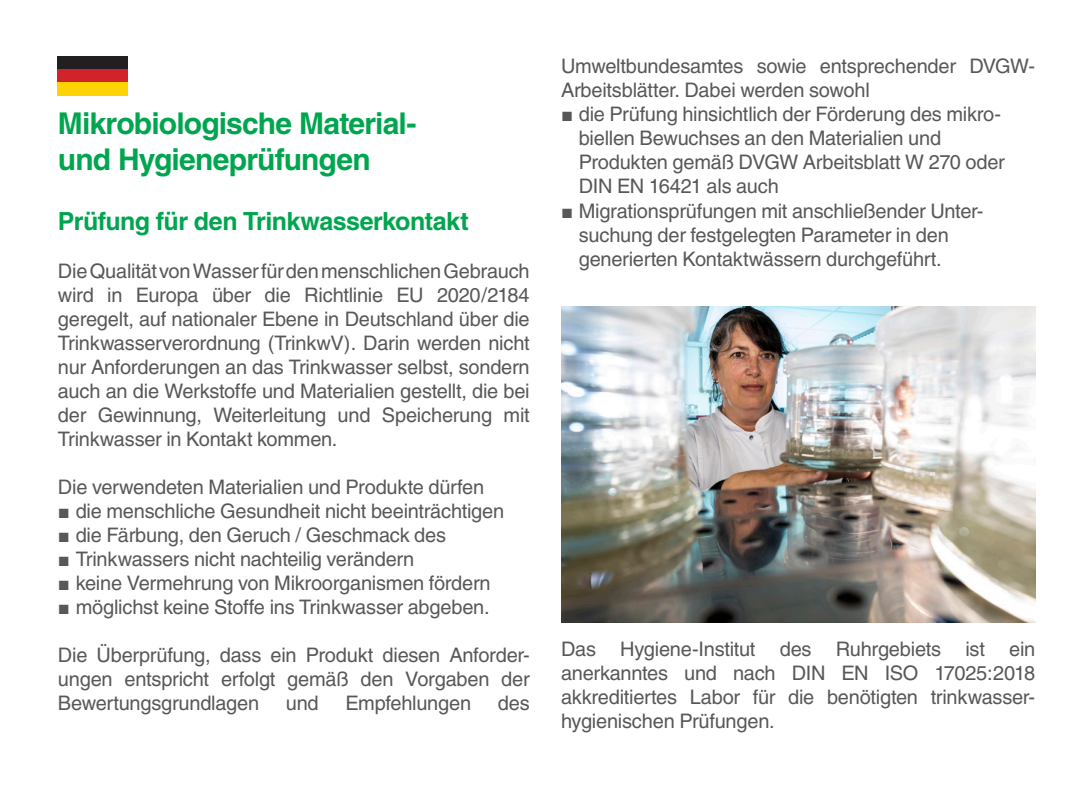
<style>
.page{position:relative;width:1092px;height:787px;background:#fff}
.page>*{position:absolute;margin:0;border:0;box-sizing:border-box;transform-origin:0 0}
.t1{font:700 30px/36px "Helvetica";letter-spacing:-.03em;color:#00a54f}
.t2{font:700 25px "Helvetica";letter-spacing:-.025em;color:#00a54f}
.t3{font:20px/24px "Helvetica";letter-spacing:-.01em;color:#57585a;text-align:justify}
.s1{font-family:"Arial"}
</style>
<div class="page">
<div style="left:57px;top:56px;width:71px;height:13px;background:#231f20"></div>
<div style="left:57px;top:69px;width:71px;height:13px;background:#d1232a"></div>
<div style="left:57px;top:82px;width:71px;height:13px;background:#fed304"></div>
<img style="left:561px;top:306px;width:474px;height:316px">
<h1 class="t1" style="left:58px;top:104px;width:360px">Mikrobiologische Material&shy;und Hygieneprüfungen</h1>
<p class="t2" style="left:58px;top:205px;width:412px">Prüfung für den Trinkwasserkontakt</p>
<p class="t3" style="left:58px;top:258px;width:473px">Die Qualität von Wasser für den menschlichen Gebrauch wird in Europa über die Richtlinie EU 2020/2184 geregelt, auf nationaler Ebene in Deutschland über die Trinkwasserverordnung (TrinkwV). Darin werden nicht nur Anforderungen an das Trinkwasser selbst, sondern auch an die Werkstoffe und Materialien gestellt, die bei der Gewinnung, Weiterleitung und Speicherung mit Trinkwasser in Kontakt kommen.</p>
<p class="t3" style="left:58px;top:474px;width:427px">Die verwendeten Materialien und Produkte dürfen</p>
<p class="t3" style="left:58px;top:498px;width:448px"><span class="s1">■</span> die menschliche Gesundheit nicht beeinträchtigen</p>
<p class="t3" style="left:58px;top:522px;width:389px"><span class="s1">■</span> die Färbung, den Geruch / Geschmack des</p>
<p class="t3" style="left:58px;top:546px;width:358px"><span class="s1">■</span> Trinkwassers nicht nachteilig verändern</p>
<p class="t3" style="left:58px;top:570px;width:434px"><span class="s1">■</span> keine Vermehrung von Mikroorganismen fördern</p>
<p class="t3" style="left:58px;top:594px;width:433px"><span class="s1">■</span> möglichst keine Stoffe ins Trinkwasser abgeben.</p>
<p class="t3" style="left:58px;top:642px;width:473px">Die Überprüfung, dass ein Produkt diesen Anforder&shy;ungen entspricht erfolgt gemäß den Vorgaben der Bewertungsgrundlagen</p>
<p class="t3" style="left:286px;top:690px;width:34px">und</p>
<p class="t3" style="left:345px;top:690px;width:127px">Empfehlungen</p>
<p class="t3" style="left:498px;top:690px;width:33px">des</p>
<p class="t3" style="left:561px;top:54px;width:476px">Umweltbundesamtes sowie entsprechender DVGW-<br>Arbeitsblätter. Dabei werden sowohl</p>
<p class="t3" style="left:578px;top:102px;width:427px;text-align:left;text-indent:-18px"><span class="s1">■</span> die Prüfung hinsichtlich der Förderung des mikro&shy;biellen Bewuchses an den Materialien und Produkten gemäß DVGW Arbeitsblatt W 270 oder DIN EN 16421 als auch</p>
<p class="t3" style="left:578px;top:198px;width:406px;text-align:left;text-indent:-18px"><span class="s1">■</span> Migrationsprüfungen mit anschließender Unter&shy;suchung der festgelegten Parameter in den generierten Kontaktwässern durchgeführt.</p>
<p class="t3" style="left:561px;top:636px;width:475px">Das Hygiene-Institut des Ruhrgebiets ist ein anerkanntes und nach DIN EN ISO 17025:2018 akkreditiertes Labor für die benötigten trinkwasser&shy;hygienischen Prüfungen.</p>
</div>
